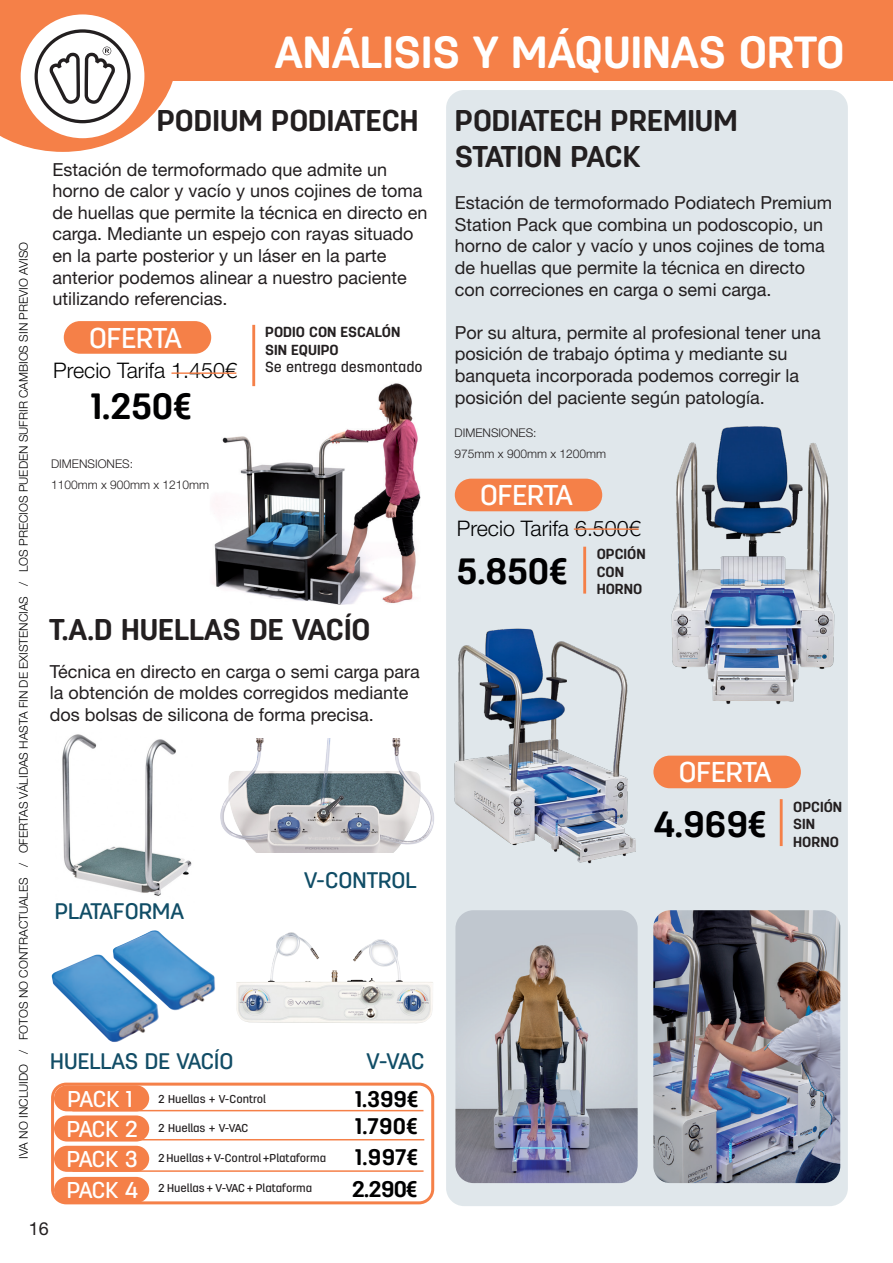
<style>
.page{position:relative;width:893px;height:1263px;background:#fff}
.page>*{position:absolute;margin:0;border:0;box-sizing:border-box;transform-origin:0 0}
.t1{font:700 45px "Antartida Rounded";color:#fff}
.t2{font:700 36.45px "Antartida Rounded";color:#000001}
.t3{font:700 30px/36px "Antartida Rounded";color:#231f20}
.t4{font:500 28.65px "Antartida Rounded";color:#fff}
.t5{font:500 22.8px/30.5px "Antartida Rounded";letter-spacing:-.03em;color:#fff;text-align:justify}
.t6{font:700 22.65px "Antartida Rounded";color:#000001}
.t7{font:500 22.5px "Antartida Rounded";color:#104d66}
.t8{font:700 22.5px/30.2px "Antartida Rounded";letter-spacing:.02em;color:#000001}
.t9{font:500 22.5px "Antartida Rounded";color:#124d66}
.t10{font:300 21.45px "Helvetica Neue LT Std";color:#000001}
.t11{font:18px/21.6px "Helvetica Neue LT Std";color:#231f20}
.t12{font:700 14.55px/17.4px "Antartida Rounded";color:#231f20}
.t13{font:500 14.55px "Antartida Rounded";color:#231f20}
.t14{font:300 12px "Helvetica Neue LT Std";color:#000001}
.t15{font:300 12px/21px "Helvetica Neue LT Pro";color:#231f20}
.t16{font:500 11.4px "Antartida Rounded";color:#231f20}
</style>
<div class="page">
<div style="left:446px;top:90px;width:402px;height:1116px;background:#e0e7eb;border-radius:18px"></div>
<img style="left:213px;top:378px;width:208px;height:226px">
<div style="left:455px;top:479px;width:147px;height:32px;background:#f58048;border-radius:16px"></div>
<div style="left:64px;top:321px;width:147px;height:33px;background:#f58048;border-radius:16px"></div>
<div style="left:653px;top:756px;width:148px;height:32px;background:#f58048;border-radius:16px"></div>
<hr style="left:574px;top:528px;width:65px;height:2px;background:#f58048">
<hr style="left:171px;top:372px;width:65px;height:2px;background:#f58048">
<hr style="left:583px;top:547px;width:3px;height:47px;background:#f58048">
<hr style="left:252px;top:325px;width:3px;height:61px;background:#f58048">
<hr style="left:780px;top:799px;width:3px;height:47px;background:#f58048">
<img style="left:653px;top:910px;width:187px;height:273px">
<img style="left:455px;top:910px;width:183px;height:273px">
<img style="left:52px;top:930px;width:163px;height:112px">
<img style="left:220px;top:738px;width:209px;height:115px">
<img style="left:236px;top:932px;width:197px;height:91px">
<div style="left:51px;top:1082px;width:383px;height:122px;border:3px solid #f58048;border-radius:14px"></div>
<div style="left:54px;top:1115px;width:95px;height:26px;background:#f58048;border-radius:13px"></div>
<div style="left:54px;top:1085px;width:95px;height:26px;background:#f58048;border-radius:13px"></div>
<div style="left:54px;top:1146px;width:95px;height:26px;background:#f58048;border-radius:13px"></div>
<div style="left:54px;top:1177px;width:95px;height:26px;background:#f58048;border-radius:13px"></div>
<img style="left:62px;top:734px;width:130px;height:162px">
<hr style="left:72px;top:1110px;width:351px;height:1px;background:#f58048">
<hr style="left:73px;top:1139px;width:351px;height:1px;background:#f58048">
<hr style="left:72px;top:1170px;width:352px;height:2px;background:#f58048">
<img style="left:634px;top:426px;width:201px;height:279px">
<img style="left:429px;top:586px;width:228px;height:278px">
<div style="left:124px;top:0;width:769px;height:81px;background:#f58048"></div>
<svg style="left:0;top:0;width:173px;height:152px"></svg>
<p class="t14" style="left:16px;top:1159px;width:918px;rotate:-90deg">IVA NO INCLUIDO / FOTOS NO CONTRACTUALES / OFERTAS VÁLIDAS HASTA FIN DE EXISTENCIAS / LOS PRECIOS PUEDEN SUFRIR CAMBIOS SIN PREVIO AVISO</p>
<p class="t1" style="left:275px;top:27px;width:571px">ANÁLISIS Y MÁQUINAS ORTO</p>
<h3 class="t3" style="left:157px;top:103px;width:263px">PODIUM PODIATECH</h3>
<p class="t11" style="left:52px;top:158px;width:377px">Estación de termoformado que admite un horno de calor y vacío y unos cojines de toma de huellas que permite la técnica en directo en carga. Mediante un espejo con rayas situado en la parte posterior y un láser en la parte anterior podemos alinear a nuestro paciente utilizando referencias.</p>
<h3 class="t4" style="left:89px;top:322px;width:94px">OFERTA</h3>
<p class="t10" style="left:53px;top:357px;width:185px">Precio Tarifa 1.450€</p>
<h2 class="t2" style="left:91px;top:386px;width:103px">1.250€</h2>
<p class="t15" style="left:51px;top:453px;width:160px">DIMENSIONES:<br>1100mm x 900mm x 1210mm</p>
<p class="t12" style="left:265px;top:323px;width:137px">PODIO CON ESCALÓN<br>SIN EQUIPO</p>
<p class="t13" style="left:265px;top:359px;width:159px">Se entrega desmontado</p>
<h3 class="t3" style="left:49px;top:612px;width:323px">T.A.D HUELLAS DE VACÍO</h3>
<p class="t11" style="left:50px;top:660px;width:372px">Técnica en directo en carga o semi carga para la obtención de moldes corregidos mediante dos bolsas de silicona de forma precisa.</p>
<p class="t7" style="left:55px;top:899px;width:131px">PLATAFORMA</p>
<p class="t7" style="left:304px;top:867px;width:114px">V-CONTROL</p>
<h3 class="t3" style="left:455px;top:103px;width:284px">PODIATECH PREMIUM<br>STATION PACK</h3>
<p class="t11" style="left:455px;top:192px;width:379px">Estación de termoformado Podiatech Premium Station Pack que combina un podoscopio, un horno de calor y vacío y unos cojines de toma de huellas que permite la técnica en directo con correciones en carga o semi carga.</p>
<p class="t11" style="left:455px;top:321px;width:368px">Por su altura, permite al profesional tener una posición de trabajo óptima y mediante su banqueta incorporada podemos corregir la posición del paciente según patología.</p>
<p class="t15" style="left:455px;top:422px;width:153px">DIMENSIONES:<br>975mm x 900mm x 1200mm</p>
<h3 class="t4" style="left:480px;top:479px;width:94px">OFERTA</h3>
<p class="t10" style="left:457px;top:515px;width:185px">Precio Tarifa 6.500€</p>
<h2 class="t2" style="left:457px;top:551px;width:113px">5.850€</h2>
<p class="t12" style="left:597px;top:545px;width:51px">OPCIÓN<br>CON<br>HORNO</p>
<h3 class="t4" style="left:679px;top:756px;width:94px">OFERTA</h3>
<h2 class="t2" style="left:653px;top:804px;width:115px">4.969€</h2>
<p class="t12" style="left:793px;top:798px;width:51px">OPCIÓN<br>SIN<br>HORNO</p>
<p class="t9" style="left:50px;top:1048px;width:185px">HUELLAS DE VACÍO</p>
<p class="t7" style="left:367px;top:1048px;width:60px">V-VAC</p>
<p class="t5" style="left:68px;top:1083px;width:66px">PACK 1</p>
<p class="t6" style="left:355px;top:1086px;width:65px">1.399€</p>
<p class="t8" style="left:355px;top:1112px;width:65px">1.790€<br>1.997€</p>
<p class="t8" style="left:352px;top:1174px;width:67px">2.290€</p>
<p class="t16" style="left:158px;top:1092px;width:109px">2 Huellas + V-Control</p>
<p class="t16" style="left:158px;top:1121px;width:91px">2 Huellas + V-VAC</p>
<p class="t16" style="left:158px;top:1151px;width:169px">2 Huellas + V-Control +Plataforma</p>
<p class="t16" style="left:158px;top:1181px;width:155px">2 Huellas + V-VAC + Plataforma</p>
<p class="t5" style="left:67px;top:1114px;width:73px">PACK 2<br>PACK 3<br>PACK 4</p>
<p class="t11" style="left:29px;top:1217px;width:22px">16</p>
</div>
